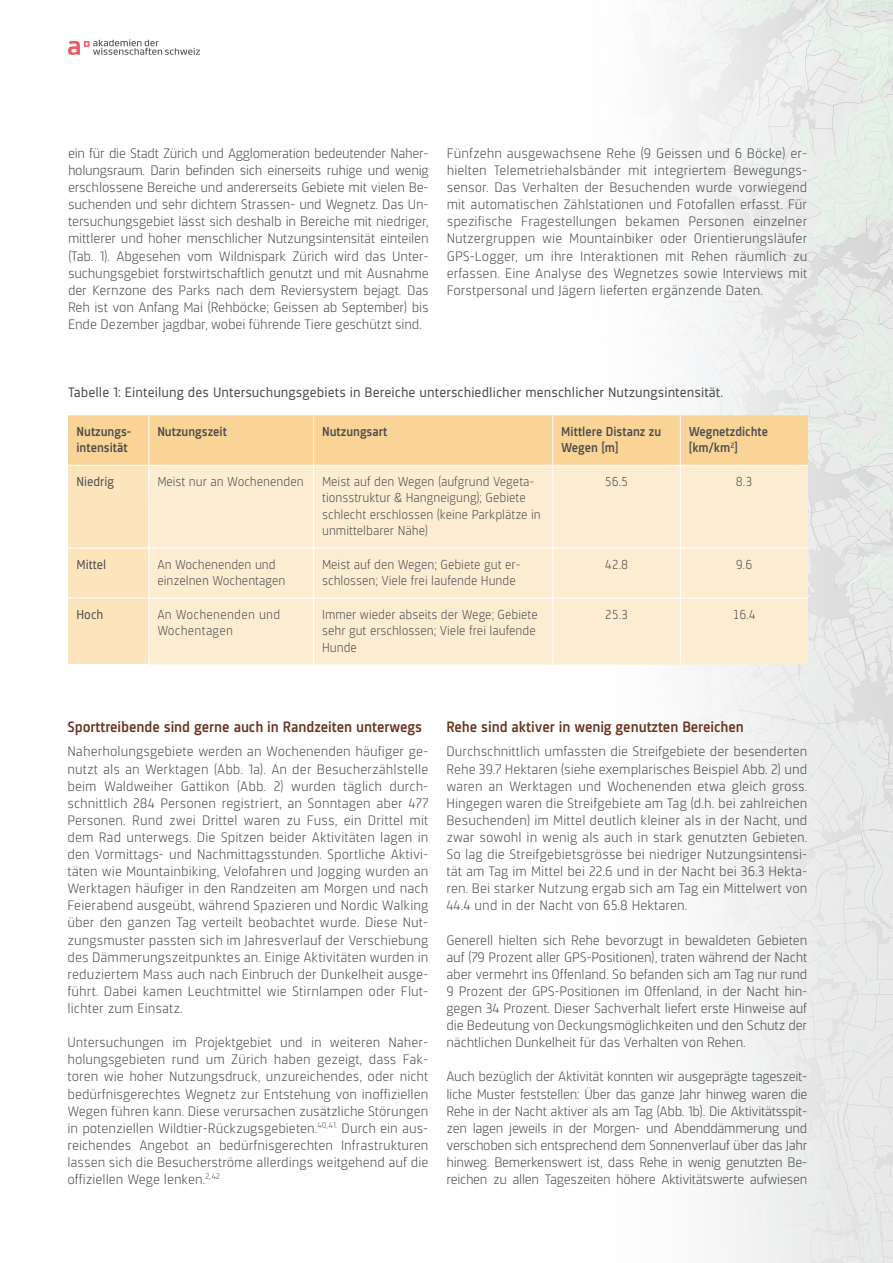
<style>
.page{position:relative;width:893px;height:1263px;background:#fff}
.page>*{position:absolute;margin:0;border:0;box-sizing:border-box;transform-origin:0 0}
.TITEL_XX{font:500 15.6px "Sinews Sans Pro";letter-spacing:-.005em;color:#6a3521}
.LAUFTEXT{font:300 14.25px/17.1px "Sinews Sans Pro";color:#4b4c4d;text-align:justify;scale:1.04 1}
.LAUFTEXT-2{font:14.25px "Sinews Sans Pro";letter-spacing:.005em;color:#4b4c4d;scale:1.04 1}
.tabelle{font:300 13.5px/16.5px "Sinews Sans Pro";color:#4b4c4d}
.tabelle-2{font:500 13.5px/16.5px "Sinews Sans Pro";color:#4b4c4d}
.tabelle-3{font:300 13.5px/16.5px "Sinews Sans Pro";letter-spacing:.02em;color:#4b4c4d}
.tabelle-4{font:13.5px "Sinews Sans Pro";color:#4b4c4d}
</style>
<div class="page">
<img style="left:599px;top:0;width:294px;height:1263px">
<svg style="left:68px;top:415px;width:740px;height:249px;background:#fad9a2"></svg>
<div style="left:149px;top:466px;width:659px;height:198px;background:#fcecd2"></div>
<hr style="left:148px;top:415px;width:1px;height:50px;background:#fff">
<hr style="left:313px;top:415px;width:1px;height:50px;background:#fff">
<hr style="left:552px;top:415px;width:1px;height:50px;background:#fff">
<hr style="left:680px;top:415px;width:1px;height:50px;background:#fff">
<hr style="left:68px;top:465px;width:81px;height:1px;background:#fff">
<hr style="left:68px;top:548px;width:81px;height:1px;background:#fff">
<hr style="left:68px;top:598px;width:81px;height:1px;background:#fff">
<hr style="left:149px;top:465px;width:165px;height:1px;background:#fff">
<hr style="left:148px;top:466px;width:1px;height:82px;background:#fff">
<hr style="left:314px;top:465px;width:239px;height:1px;background:#fff">
<hr style="left:313px;top:466px;width:1px;height:82px;background:#fff">
<hr style="left:553px;top:465px;width:127px;height:1px;background:#fff">
<hr style="left:552px;top:466px;width:1px;height:82px;background:#fff">
<hr style="left:680px;top:465px;width:128px;height:1px;background:#fff">
<hr style="left:680px;top:466px;width:1px;height:82px;background:#fff">
<hr style="left:149px;top:548px;width:165px;height:1px;background:#fff">
<hr style="left:148px;top:548px;width:1px;height:50px;background:#fff">
<hr style="left:314px;top:548px;width:239px;height:1px;background:#fff">
<hr style="left:313px;top:548px;width:1px;height:50px;background:#fff">
<hr style="left:553px;top:548px;width:127px;height:1px;background:#fff">
<hr style="left:552px;top:548px;width:1px;height:50px;background:#fff">
<hr style="left:680px;top:548px;width:128px;height:1px;background:#fff">
<hr style="left:680px;top:548px;width:1px;height:50px;background:#fff">
<hr style="left:149px;top:598px;width:165px;height:1px;background:#fff">
<hr style="left:148px;top:598px;width:1px;height:66px;background:#fff">
<hr style="left:314px;top:598px;width:239px;height:1px;background:#fff">
<hr style="left:313px;top:598px;width:1px;height:66px;background:#fff">
<hr style="left:553px;top:598px;width:127px;height:1px;background:#fff">
<hr style="left:552px;top:598px;width:1px;height:66px;background:#fff">
<hr style="left:680px;top:598px;width:128px;height:1px;background:#fff">
<hr style="left:680px;top:598px;width:1px;height:66px;background:#fff">
<svg style="left:68px;top:39px;width:132px;height:16px"></svg>
<p class="LAUFTEXT" style="left:68px;top:145px;width:348px">ein für die Stadt Zürich und Agglomeration bedeutender Naher&shy;holungsraum. Darin befinden sich einerseits ruhige und wenig erschlossene Bereiche und andererseits Gebiete mit vielen Be&shy;suchenden und sehr dichtem Strassen- und Wegnetz. Das Un&shy;tersuchungsgebiet lässt sich deshalb in Bereiche mit niedriger, mittlerer und hoher menschlicher Nutzungsintensität einteilen (Tab. 1). Abgesehen vom Wildnispark Zürich wird das Unter&shy;suchungsgebiet forstwirtschaftlich genutzt und mit Ausnahme der Kernzone des Parks nach dem Reviersystem bejagt. Das Reh ist von Anfang Mai (Rehböcke; Geissen ab September) bis Ende Dezember jagdbar, wobei führende Tiere geschützt sind.</p>
<p class="LAUFTEXT" style="left:447px;top:145px;width:348px">Fünfzehn ausgewachsene Rehe (9 Geissen und 6 Böcke) er&shy;hielten Telemetriehalsbänder mit integriertem Bewegungs&shy;sensor. Das Verhalten der Besuchenden wurde vorwiegend mit automatischen Zählstationen und Fotofallen erfasst. Für spezifische Fragestellungen bekamen Personen einzelner Nutzergruppen wie Mountainbiker oder Orientierungsläufer GPS-Logger, um ihre Interaktionen mit Rehen räumlich zu erfassen. Eine Analyse des Wegnetzes sowie Interviews mit Forstpersonal und Jägern lieferten ergänzende Daten.</p>
<p class="LAUFTEXT-2" style="left:68px;top:385px;width:632px">Tabelle 1: Einteilung des Untersuchungsgebiets in Bereiche unterschiedlicher menschlicher Nutzungsintensität.</p>
<p class="tabelle-2" style="left:77px;top:423px;width:56px">Nutzungs-</p>
<p class="tabelle-2" style="left:77px;top:440px;width:53px">intensität</p>
<p class="tabelle-2" style="left:157px;top:423px;width:71px">Nutzungszeit</p>
<p class="tabelle-2" style="left:322px;top:423px;width:67px">Nutzungsart</p>
<p class="tabelle-2" style="left:561px;top:423px;width:101px">Mittlere Distanz zu<br>Wegen [m]</p>
<p class="tabelle-2" style="left:689px;top:423px;width:81px">Wegnetzdichte</p>
<p class="tabelle-2" style="left:689px;top:440px;width:51px">[km/km<sup>2</sup>]</p>
<p class="tabelle-4" style="left:77px;top:474px;width:39px">Niedrig</p>
<p class="tabelle" style="left:157px;top:473px;width:148px">Meist nur an Wochenenden</p>
<p class="tabelle" style="left:322px;top:473px;width:220px">Meist auf den Wegen (aufgrund Vegeta&shy;tionsstruktur &amp; Hangneigung); Gebiete schlecht erschlossen (keine Parkplätze in unmittelbarer Nähe)</p>
<p class="tabelle" style="left:605px;top:473px;width:25px">56.5</p>
<p class="tabelle" style="left:736px;top:473px;width:18px">8.3</p>
<p class="tabelle-4" style="left:77px;top:557px;width:31px">Mittel</p>
<p class="tabelle" style="left:157px;top:556px;width:120px">An Wochenenden und</p>
<p class="tabelle" style="left:157px;top:573px;width:130px">einzelnen Wochentagen</p>
<p class="tabelle" style="left:322px;top:556px;width:200px">Meist auf den Wegen; Gebiete gut er&shy;schlossen; Viele frei laufende Hunde</p>
<p class="tabelle" style="left:605px;top:556px;width:25px">42.8</p>
<p class="tabelle" style="left:736px;top:556px;width:18px">9.6</p>
<p class="tabelle-4" style="left:77px;top:607px;width:28px">Hoch</p>
<p class="tabelle-3" style="left:157px;top:606px;width:124px">An Wochenenden und<br>Wochentagen</p>
<p class="tabelle" style="left:322px;top:606px;width:217px">Immer wieder abseits der Wege; Gebiete sehr gut erschlossen; Viele frei laufende<br>Hunde</p>
<p class="tabelle" style="left:605px;top:606px;width:25px">25.3</p>
<p class="tabelle" style="left:732px;top:606px;width:25px">16.4</p>
<p class="TITEL_XX" style="left:67px;top:718px;width:356px">Sporttreibende sind gerne auch in Randzeiten unterwegs</p>
<p class="LAUFTEXT" style="left:67px;top:743px;width:349px">Naherholungsgebiete werden an Wochenenden häufiger ge&shy;nutzt als an Werktagen (Abb. 1a). An der Besucherzählstelle beim Waldweiher Gattikon (Abb. 2) wurden täglich durch&shy;schnittlich 284 Personen registriert, an Sonntagen aber 477<br>Personen. Rund zwei Drittel waren zu Fuss, ein Drittel mit dem Rad unterwegs. Die Spitzen beider Aktivitäten lagen in den Vormittags- und Nachmittagsstunden. Sportliche Aktivi&shy;täten wie Mountainbiking, Velofahren und Jogging wurden an Werktagen häufiger in den Randzeiten am Morgen und nach Feierabend ausgeübt, während Spazieren und Nordic Walking über den ganzen Tag verteilt beobachtet wurde. Diese Nut&shy;zungsmuster passten sich im Jahresverlauf der Verschiebung des Dämmerungszeitpunktes an. Einige Aktivitäten wurden in reduziertem Mass auch nach Einbruch der Dunkelheit ausge&shy;führt. Dabei kamen Leuchtmittel wie Stirnlampen oder Flut&shy;lichter zum Einsatz.</p>
<p class="LAUFTEXT" style="left:67px;top:1034px;width:349px">Untersuchungen im Projektgebiet und in weiteren Naher&shy;holungsgebieten rund um Zürich haben gezeigt, dass Fak&shy;toren wie hoher Nutzungsdruck, unzureichendes, oder nicht bedürfnisgerechtes Wegnetz zur Entstehung von inoffiziellen Wegen führen kann. Diese verursachen zusätzliche Störungen in potenziellen Wildtier-Rückzugsgebieten.<sup>40,</sup> <sup>41.</sup> Durch ein aus&shy;reichendes Angebot an bedürfnisgerechten Infrastrukturen lassen sich die Besucherströme allerdings weitgehend auf die offiziellen Wege lenken.<sup>2,</sup> <sup>42</sup></p>
<p class="TITEL_XX" style="left:446px;top:718px;width:299px">Rehe sind aktiver in wenig genutzten Bereichen</p>
<p class="LAUFTEXT" style="left:446px;top:743px;width:349px">Durchschnittlich umfassten die Streifgebiete der besenderten Rehe 39.7 Hektaren (siehe exemplarisches Beispiel Abb. 2) und waren an Werktagen und Wochenenden etwa gleich gross.<br>Hingegen waren die Streifgebiete am Tag (d.h. bei zahlreichen Besuchenden) im Mittel deutlich kleiner als in der Nacht, und zwar sowohl in wenig als auch in stark genutzten Gebieten.<br>So lag die Streifgebietsgrösse bei niedriger Nutzungsintensi&shy;tät am Tag im Mittel bei 22.6 und in der Nacht bei 36.3 Hekta&shy;ren. Bei starker Nutzung ergab sich am Tag ein Mittelwert von 44.4 und in der Nacht von 65.8 Hektaren.</p>
<p class="LAUFTEXT" style="left:446px;top:931px;width:349px">Generell hielten sich Rehe bevorzugt in bewaldeten Gebieten auf (79 Prozent aller GPS-Positionen), traten während der Nacht aber vermehrt ins Offenland. So befanden sich am Tag nur rund 9 Prozent der GPS-Positionen im Offenland, in der Nacht hin&shy;gegen 34 Prozent. Dieser Sachverhalt liefert erste Hinweise auf die Bedeutung von Deckungsmöglichkeiten und den Schutz der nächtlichen Dunkelheit für das Verhalten von Rehen.</p>
<p class="LAUFTEXT" style="left:446px;top:1068px;width:349px">Auch bezüglich der Aktivität konnten wir ausgeprägte tageszeit&shy;liche Muster feststellen: Über das ganze Jahr hinweg waren die Rehe in der Nacht aktiver als am Tag (Abb. 1b). Die Aktivitätsspit&shy;zen lagen jeweils in der Morgen- und Abenddämmerung und verschoben sich entsprechend dem Sonnenverlauf über das Jahr hinweg. Bemerkenswert ist, dass Rehe in wenig genutzten Be&shy;reichen zu allen Tageszeiten höhere Aktivitätswerte aufwiesen</p>
</div>
